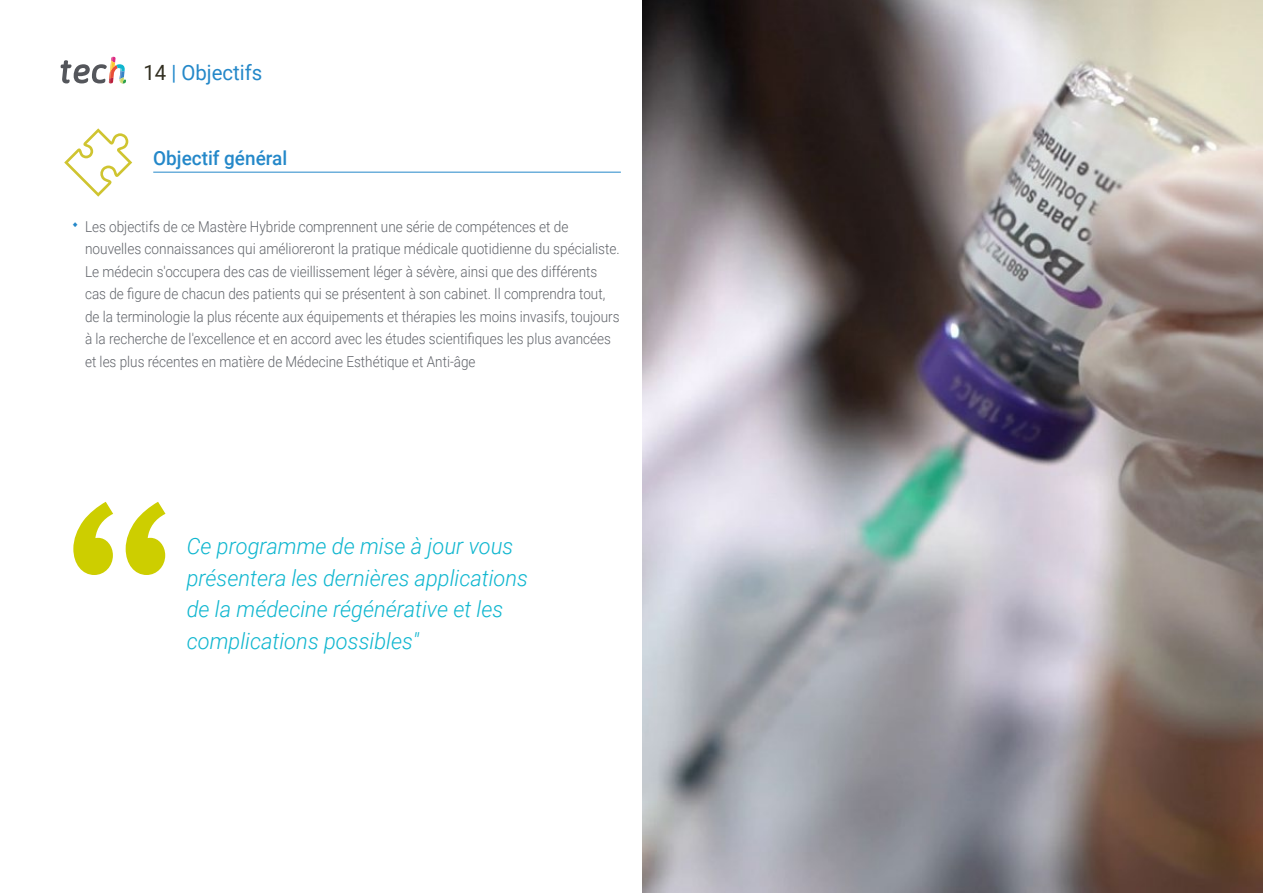
<style>
.page{position:relative;width:1263px;height:893px;background:#fff}
.page>*{position:absolute;margin:0;border:0;box-sizing:border-box;transform-origin:0 0}
.t1{font:italic 300 22.5px/31.5px "Roboto";color:#0fb6cf}
.t2{font:21px "Roboto";color:#2488c9}
.t3{font:500 19.5px "Roboto";color:#2488c9}
.t4{font:300 15px/22.5px "Roboto";color:#61646a;scale:.9 1}
.s1{color:#312e20}
.s2{color:#2289cb}
</style>
<div class="page">
<hr style="left:153px;top:172px;width:468px;height:1px;background:#2488c9">
<svg style="left:64px;top:128px;width:68px;height:69px"></svg>
<svg style="left:61px;top:57px;width:65px;height:27px"></svg>
<img style="left:642px;top:0;width:621px;height:893px">
<svg style="left:73px;top:502px;width:92px;height:73px"></svg>
<h2 class="t2" style="left:144px;top:57px;width:120px"><span class="s1">14</span> <span class="s2">|</span> Objectifs</h2>
<h3 class="t3" style="left:153px;top:144px;width:135px">Objectif général</h3>
<p class="t4" style="left:85px;top:215px;width:596px">Les objectifs de ce Mastère Hybride comprennent une série de compétences et de nouvelles connaissances qui amélioreront la pratique médicale quotidienne du spécialiste.<br>Le médecin s'occupera des cas de vieillissement léger à sévère, ainsi que des différents cas de figure de chacun des patients qui se présentent à son cabinet. Il comprendra tout, de la terminologie la plus récente aux équipements et thérapies les moins invasifs, toujours à la recherche de l'excellence et en accord avec les études scientifiques les plus avancées et les plus récentes en matière de Médecine Esthétique et Anti-âge</p>
<h1 class="t1" style="left:187px;top:530px;width:343px">Ce programme de mise à jour vous présentera les dernières applications de la médecine régénérative et les complications possibles"</h1>
</div>
